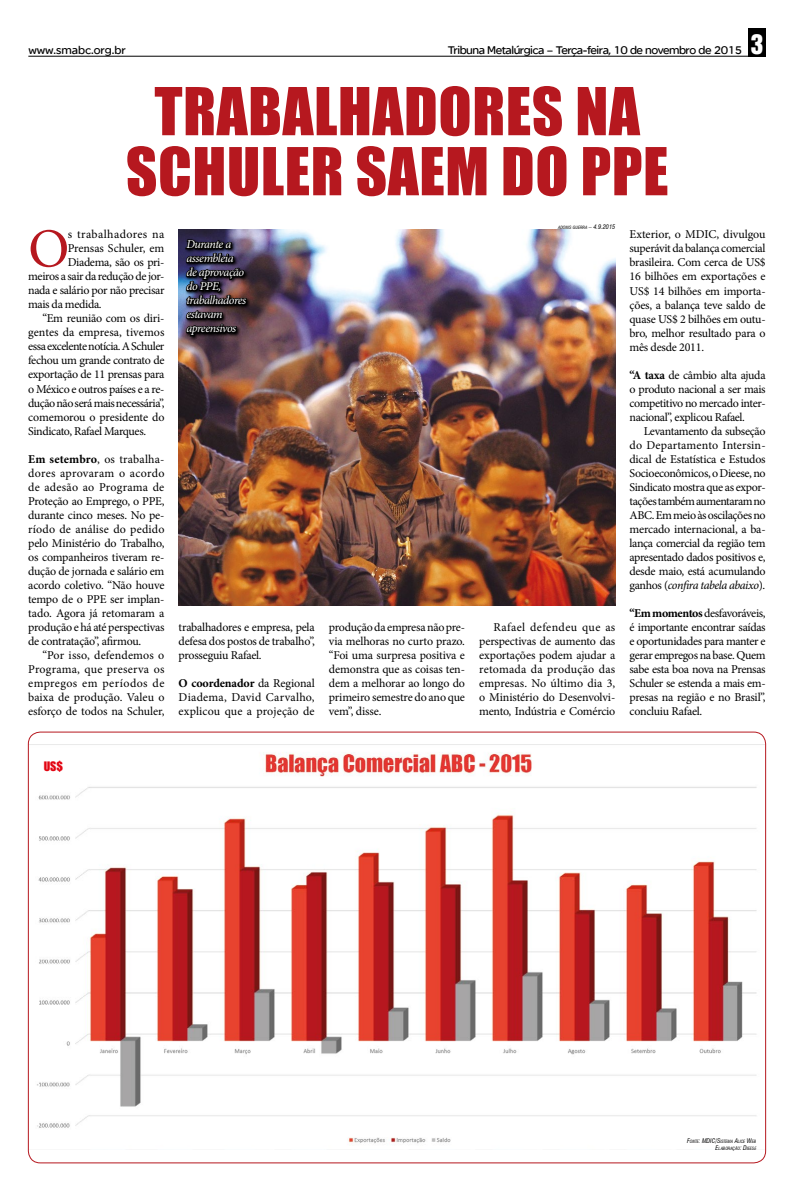
<style>
.page{position:relative;width:794px;height:1191px;background:#fff}
.page>*{position:absolute;margin:0;border:0;box-sizing:border-box;transform-origin:0 0}
.t1{font:61px/60px "Impact";letter-spacing:.01em;color:#b6181f;text-align:center}
.t2{font:55.1px "Minion Pro";color:#b6181f}
.t3{font:12px/14px "Minion Pro";letter-spacing:-.025em;color:#000;text-align:justify}
.t4{font:italic 12px/14px "Minion Pro";letter-spacing:-.04em;color:#fff}
.t5{font:12px "SE Optimist Semi";letter-spacing:-.04em;color:#000}
.t6{font:12px "Minion Pro";letter-spacing:.005em;color:#000}
.t7{font:12px "Minion Pro";letter-spacing:-.005em;color:#000}
.t8{font:12px "SE Optimist Semi";color:#000}
.t9{font:12px "Minion Pro";letter-spacing:.03em;color:#000}
.t10{font:12px "Impact";color:#e30613}
.t11{font:italic condensed 4.4px/7px "Swiss 721 BT";color:#000;text-align:right}
.s1{font-family:"Helvetica Inserat";font-size:25px;color:#fff}
.s2{font-weight:700}
.s3{font-size:6.2px}
.s4{font-style:italic}
</style>
<div class="page">
<hr style="left:28px;top:56px;width:738px;height:1px;background:#000">
<div style="left:748px;top:28px;width:17px;height:29px;background:#000"></div>
<img style="left:37px;top:752px;width:720px;height:392px">
<img style="left:179px;top:230px;width:436px;height:375px">
<svg style="left:185px;top:239px;width:67px;height:102px"></svg>
<img style="left:184px;top:238px;width:65px;height:101px">
<p class="t8" style="left:28px;top:43px;width:99px">www.smabc.org.br</p>
<p class="t5" style="left:448px;top:43px;width:317px">Tribuna Metalúrgica – Terça-feira, 10 de novembro de 2015 <span class="s1">3</span></p>
<h1 class="t1" style="left:126px;top:80px;width:544px">TRABALHADORES NA<br>SCHULER SAEM DO PPE</h1>
<h2 class="t2" style="left:28px;top:212px;width:43px">O</h2>
<p class="t9" style="left:68px;top:226px;width:98px">s trabalhadores na</p>
<p class="t7" style="left:68px;top:240px;width:98px">Prensas Schuler, em</p>
<p class="t3" style="left:68px;top:256px;width:98px">Diadema, são os pri-</p>
<p class="t3" style="left:28px;top:270px;width:138px">meiros a sair da redução de jor-</p>
<p class="t3" style="left:28px;top:284px;width:138px">nada e salário por não precisar</p>
<p class="t3" style="left:28px;top:298px;width:75px">mais da medida.</p>
<p class="t3" style="left:42px;top:312px;width:124px">“Em reunião com os diri-</p>
<p class="t6" style="left:28px;top:324px;width:138px">gentes da empresa, tivemos</p>
<p class="t3" style="left:28px;top:340px;width:138px">essa excelente notícia. A Schuler</p>
<p class="t3" style="left:28px;top:354px;width:138px">fechou um grande contrato de</p>
<p class="t3" style="left:28px;top:368px;width:138px">exportação de 11 prensas para</p>
<p class="t3" style="left:28px;top:382px;width:138px">o México e outros países e a re-</p>
<p class="t3" style="left:28px;top:396px;width:138px">dução não será mais necessária”,</p>
<p class="t3" style="left:28px;top:410px;width:138px">comemorou o presidente do</p>
<p class="t3" style="left:28px;top:424px;width:119px">Sindicato, Rafael Marques.</p>
<p class="t3" style="left:28px;top:452px;width:138px"><span class="s2">Em setembro</span>, os trabalha&shy;dores aprovaram o acordo de adesão ao Programa de Proteção ao Emprego, o PPE, durante cinco meses. No pe&shy;ríodo de análise do pedido pelo Ministério do Trabalho, os companheiros tiveram re&shy;dução de jornada e salário em acordo coletivo. “Não houve tempo de o PPE ser implan&shy;tado. Agora já retomaram a produção e há até perspectivas de contratação”, afirmou.</p>
<p class="t3" style="left:28px;top:648px;width:138px;text-indent:14px">“Por isso, defendemos o Programa, que preserva os empregos em períodos de baixa de produção. Valeu o esforço de todos na Schuler,</p>
<p class="t4" style="left:186px;top:237px;width:61px">Durante a assembleia de aprovação do PPE, trabalhadores estavam apreensivos</p>
<p class="t11" style="left:558px;top:224px;width:59px">ADONIS GUERRA <span class="s3">– 4.9.2015</span></p>
<p class="t3" style="left:179px;top:620px;width:138px">trabalhadores e empresa, pela defesa dos postos de trabalho”, prosseguiu Rafael.</p>
<p class="t3" style="left:179px;top:676px;width:138px"><span class="s2">O coordenador</span> da Regional Diadema, David Carvalho, explicou que a projeção de</p>
<p class="t3" style="left:329px;top:620px;width:138px">produção da empresa não pre&shy;via melhoras no curto prazo. “Foi uma surpresa positiva e demonstra que as coisas ten&shy;dem a melhorar ao longo do primeiro semestre do ano que vem”, disse.</p>
<p class="t3" style="left:479px;top:620px;width:138px;text-indent:14px">Rafael defendeu que as perspectivas de aumento das exportações podem ajudar a retomada da produção das empresas. No último dia 3, o Ministério do Desenvolvi&shy;mento, Indústria e Comércio</p>
<p class="t3" style="left:629px;top:228px;width:138px">Exterior, o MDIC, divulgou superávit da balança comercial brasileira. Com cerca de US$ 16 bilhões em exportações e US$ 14 bilhões em importa&shy;ções, a balança teve saldo de quase US$ 2 bilhões em outu&shy;bro, melhor resultado para o mês desde 2011.</p>
<p class="t3" style="left:629px;top:368px;width:138px"><span class="s2">“A taxa</span> de câmbio alta ajuda o produto nacional a ser mais competitivo no mercado inter&shy;nacional”, explicou Rafael.</p>
<p class="t3" style="left:629px;top:424px;width:138px;text-indent:14px">Levantamento da subseção do Departamento Intersin&shy;dical de Estatística e Estudos Socioeconômicos, o Dieese, no Sindicato mostra que as expor&shy;tações também aumentaram no ABC. Em meio às oscilações no mercado internacional, a ba&shy;lança comercial da região tem apresentado dados positivos e, desde maio, está acumulando ganhos (<span class="s4">confira tabela abaixo</span>).</p>
<p class="t3" style="left:629px;top:606px;width:138px"><span class="s2">“Em momentos</span> desfavoráveis, é importante encontrar saídas e oportunidades para manter e gerar empregos na base. Quem sabe esta boa nova na Prensas Schuler se estenda a mais em&shy;presas na região e no Brasil”, concluiu Rafael.</p>
<p class="t10" style="left:44px;top:757px;width:21px">US $</p>
<p class="t11" style="left:687px;top:1138px;width:71px"><span class="s3">F</span>ONTE<span class="s3">: MDIC/S</span>ISTEMA <span class="s3">A</span>LICE <span class="s3">W</span>EB<br><span class="s3">E</span>LABORAÇÃO<span class="s3">: D</span>IEESE</p>
</div>
